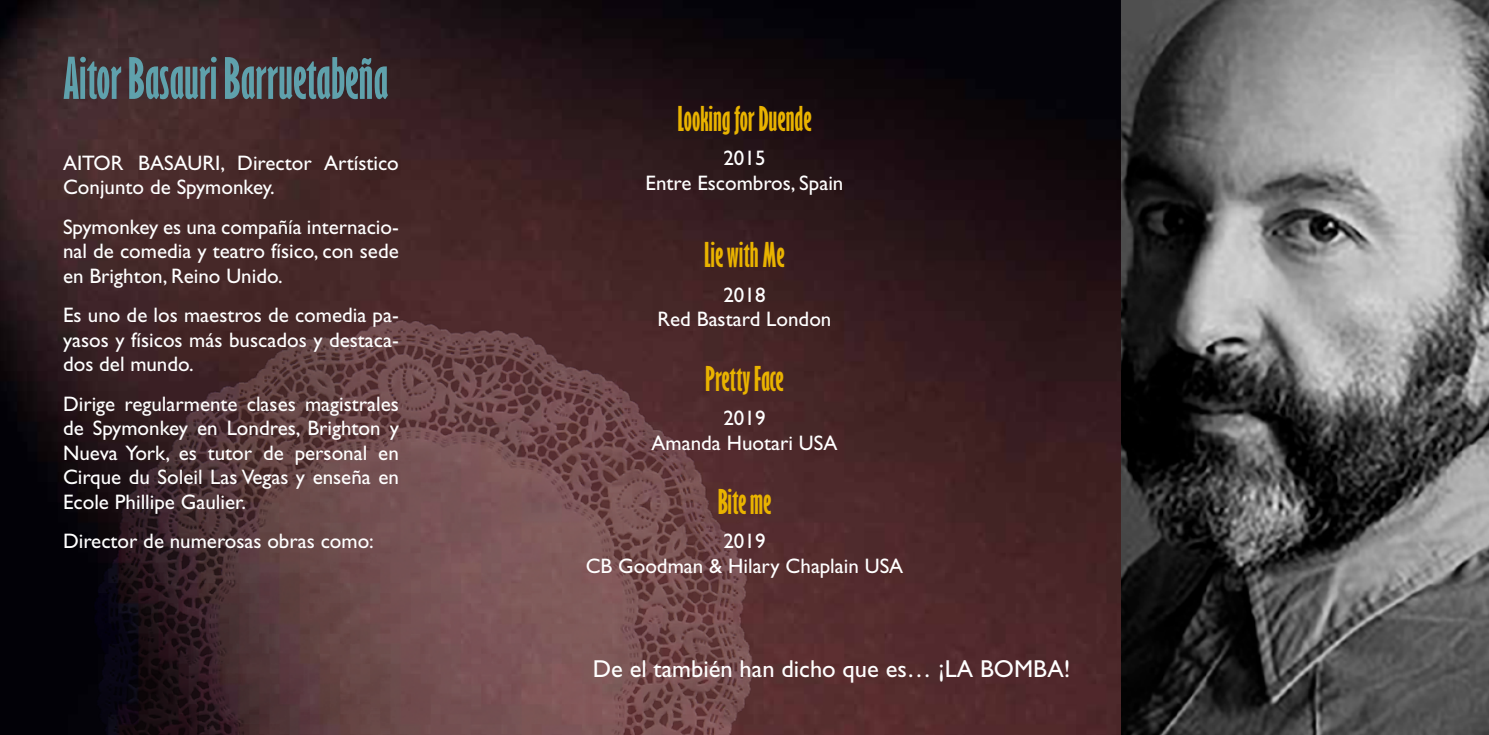
<style>
.page{position:relative;width:1489px;height:735px;background:#fff}
.page>*{position:absolute;margin:0;border:0;box-sizing:border-box;transform-origin:0 0}
.t1{font:52.5px "Gill Sans Std Bold Extra Cond";color:#5fa1ac}
.t2{font:31.5px "Gill Sans Std Bold Extra Cond";color:#e9b300}
.t3{font:24.5px "Gill Sans Std";color:#fff}
.t4{font:21px/24.5px "Gill Sans Std";color:#fff;text-align:center}
</style>
<div class="page">
<img style="left:0;top:0;width:1120px;height:734px">
<img style="left:77px;top:293px;width:699px;height:441px">
<img style="left:1120px;top:0;width:368px;height:734px">
<h1 class="t1" style="left:63px;top:46px;width:326px">Aitor Basauri Barruetabeña</h1>
<p class="t4" style="left:63px;top:150px;width:337px;text-align:left">AITOR BASAURI, Director Artístico<br>Conjunto de Spymonkey.</p>
<p class="t4" style="left:63px;top:214px;width:337px;text-align:justify">Spymonkey es una compañía internacio&shy;nal de comedia y teatro físico, con sede en Brighton, Reino Unido.</p>
<p class="t4" style="left:63px;top:303px;width:337px;text-align:justify">Es uno de los maestros de comedia pa&shy;yasos y físicos más buscados y destaca&shy;dos del mundo.</p>
<p class="t4" style="left:63px;top:391px;width:337px;text-align:justify">Dirige regularmente clases magistrales de Spymonkey en Londres, Brighton y Nueva York, es tutor de personal en Cirque du Soleil Las Vegas y enseña en Ecole Phillipe Gaulier.</p>
<p class="t4" style="left:63px;top:528px;width:312px">Director de numerosas obras como:</p>
<h2 class="t2" style="left:677px;top:99px;width:136px">Looking for Duende</h2>
<p class="t4" style="left:645px;top:146px;width:199px">2015<br>Entre Escombros, Spain</p>
<h2 class="t2" style="left:704px;top:235px;width:82px">Lie with Me</h2>
<p class="t4" style="left:657px;top:282px;width:175px">2018<br>Red Bastard London</p>
<h2 class="t2" style="left:705px;top:359px;width:80px">Pretty Face</h2>
<p class="t4" style="left:651px;top:405px;width:187px">2019<br>Amanda Huotari USA</p>
<h2 class="t2" style="left:717px;top:482px;width:55px">Bite me</h2>
<p class="t4" style="left:585px;top:528px;width:319px">2019<br>CB Goodman &amp; Hilary Chaplain USA</p>
<p class="t3" style="left:592px;top:654px;width:479px">De el también han dicho que es… ¡LA BOMBA!</p>
</div>
